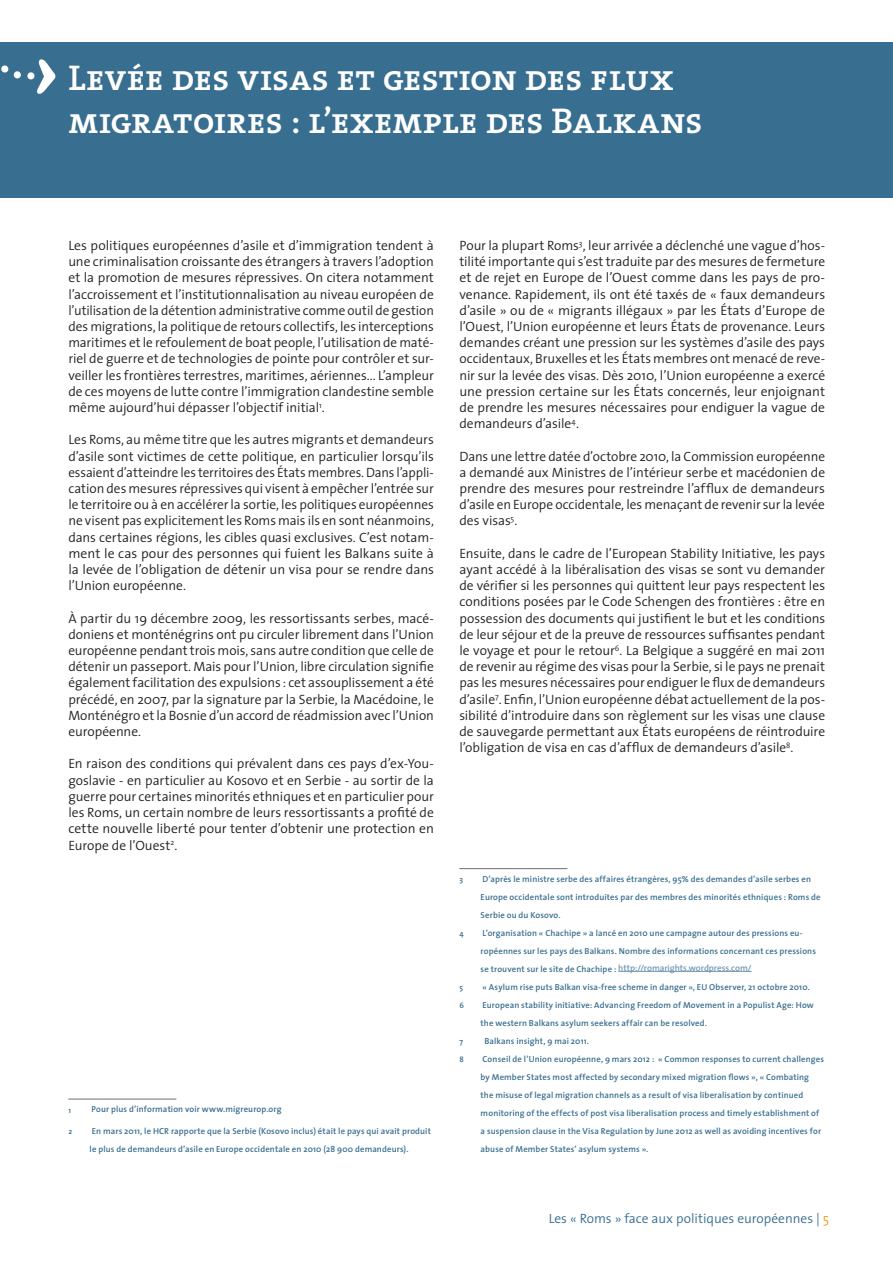
<style>
.page{position:relative;width:893px;height:1263px;background:#fff}
.page>*{position:absolute;margin:0;border:0;box-sizing:border-box;transform-origin:0 0}
.t1{font:36px/43.2px "The Serif Semi Bold Caps";letter-spacing:-.01em;color:#fff}
.t2{font:300 13.5px/16.2px "The Sans";letter-spacing:-.005em;color:#231f20;text-align:justify}
.t3{font:300 13.5px "The Sans";color:#386e8f}
.t4{font:600 9px "The Sans";letter-spacing:-.005em;color:#7396b2}
.t5{font:600 8.7px/18px "The Sans";letter-spacing:.015em;color:#386e8f}
.t6{font:600 7.8px "The Sans";color:#386e8f}
.s1{color:#f7971d}
</style>
<div class="page">
<hr style="left:68px;top:1099px;width:108px;height:1px;background:#6c6d70">
<hr style="left:459px;top:868px;width:108px;height:1px;background:#6c6d70">
<hr style="left:618px;top:971px;width:134px;height:1px;background:#7396b2">
<div style="left:0;top:43px;width:893px;height:155px;background:#386e8f"></div>
<svg style="left:1px;top:65px;width:20px;height:14px"></svg>
<svg style="left:27px;top:59px;width:28px;height:35px"></svg>
<h1 class="t1" style="left:68px;top:55px;width:636px">Levée des visas et gestion des flux migratoires : l’exemple des Balkans</h1>
<p class="t2" style="left:68px;top:237px;width:367px">Les politiques européennes d’asile et d’immigration tendent à une criminalisation croissante des étrangers à travers l’adoption et la promotion de mesures répressives. On citera notamment l’accroissement et l’institutionnalisation au niveau européen de l’utilisation de la détention administrative comme outil de gestion des migrations, la politique de retours collectifs, les interceptions maritimes et le refoulement de boat people, l’utilisation de maté&shy;riel de guerre et de technologies de pointe pour contrôler et sur&shy;veiller les frontières terrestres, maritimes, aériennes... L’ampleur de ces moyens de lutte contre l’immigration clandestine semble même aujourd’hui dépasser l’objectif initial<sup>1</sup>.</p>
<p class="t2" style="left:68px;top:431px;width:367px">Les Roms, au même titre que les autres migrants et demandeurs d’asile sont victimes de cette politique, en particulier lorsqu’ils essaient d’atteindre les territoires des États membres. Dans l’appli&shy;cation des mesures répressives qui visent à empêcher l’entrée sur le territoire ou à en accélérer la sortie, les politiques européennes ne visent pas explicitement les Roms mais ils en sont néanmoins, dans certaines régions, les cibles quasi exclusives. C’est notam&shy;ment le cas pour des personnes qui fuient les Balkans suite à la levée de l’obligation de détenir un visa pour se rendre dans l’Union européenne.</p>
<p class="t2" style="left:68px;top:610px;width:367px">À partir du 19 décembre 2009, les ressortissants serbes, macé&shy;doniens et monténégrins ont pu circuler librement dans l’Union européenne pendant trois mois, sans autre condition que celle de détenir un passeport. Mais pour l’Union, libre circulation signifie également facilitation des expulsions : cet assouplissement a été précédé, en 2007, par la signature par la Serbie, la Macédoine, le Monténégro et la Bosnie d’un accord de réadmission avec l’Union européenne.</p>
<p class="t2" style="left:68px;top:755px;width:367px">En raison des conditions qui prévalent dans ces pays d’ex-You&shy;goslavie - en particulier au Kosovo et en Serbie - au sortir de la guerre pour certaines minorités ethniques et en particulier pour les Roms, un certain nombre de leurs ressortissants a profité de cette nouvelle liberté pour tenter d’obtenir une protection en Europe de l’Ouest<sup>2</sup>.</p>
<p class="t6" style="left:68px;top:1103px;width:4px">1</p>
<p class="t5" style="left:91px;top:1100px;width:192px">Pour plus d’information voir www.migreurop.org</p>
<p class="t6" style="left:68px;top:1125px;width:5px">2</p>
<p class="t5" style="left:90px;top:1121px;width:343px">En mars 2011, le HCR rapporte que la Serbie (Kosovo inclus) était le pays qui avait produit le plus de demandeurs d’asile en Europe occidentale en 2010 (28 900 demandeurs).</p>
<p class="t2" style="left:459px;top:237px;width:367px">Pour la plupart Roms<sup>3</sup>, leur arrivée a déclenché une vague d’hos&shy;tilité importante qui s’est traduite par des mesures de fermeture et de rejet en Europe de l’Ouest comme dans les pays de pro&shy;venance. Rapidement, ils ont été taxés de « faux demandeurs d’asile » ou de « migrants illégaux » par les États d’Europe de l’Ouest, l’Union européenne et leurs États de provenance. Leurs demandes créant une pression sur les systèmes d’asile des pays occidentaux, Bruxelles et les États membres ont menacé de reve&shy;nir sur la levée des visas. Dès 2010, l’Union européenne a exercé une pression certaine sur les États concernés, leur enjoignant de prendre les mesures nécessaires pour endiguer la vague de demandeurs d’asile<sup>4</sup>.</p>
<p class="t2" style="left:459px;top:448px;width:367px">Dans une lettre datée d’octobre 2010, la Commission européenne a demandé aux Ministres de l’intérieur serbe et macédonien de prendre des mesures pour restreindre l’afflux de demandeurs d’asile en Europe occidentale, les menaçant de revenir sur la levée des visas<sup>5</sup>.</p>
<p class="t2" style="left:459px;top:545px;width:367px">Ensuite, dans le cadre de l’European Stability Initiative, les pays ayant accédé à la libéralisation des visas se sont vu demander de vérifier si les personnes qui quittent leur pays respectent les conditions posées par le Code Schengen des frontières : être en possession des documents qui justifient le but et les conditions de leur séjour et de la preuve de ressources suffisantes pendant le voyage et pour le retour<sup>6</sup>. La Belgique a suggéré en mai 2011 de revenir au régime des visas pour la Serbie, si le pays ne prenait pas les mesures nécessaires pour endiguer le flux de demandeurs d’asile<sup>7</sup>. Enfin, l’Union européenne débat actuellement de la pos&shy;sibilité d’introduire dans son règlement sur les visas une clause de sauvegarde permettant aux États européens de réintroduire l’obligation de visa en cas d’afflux de demandeurs d’asile<sup>8</sup>.</p>
<p class="t6" style="left:459px;top:873px;width:5px">3</p>
<p class="t5" style="left:481px;top:869px;width:342px">D’après le ministre serbe des affaires étrangères, 95% des demandes d’asile serbes en<br>Europe occidentale sont introduites par des membres des minorités ethniques : Roms de<br>Serbie ou du Kosovo.</p>
<p class="t6" style="left:459px;top:927px;width:6px">4</p>
<p class="t5" style="left:481px;top:923px;width:337px">L’organisation « Chachipe » a lancé en 2010 une campagne autour des pressions eu&shy;ropéennes sur les pays des Balkans. Nombre des informations concernant ces pressions</p>
<p class="t4" style="left:481px;top:960px;width:272px"><sub>se</sub> <sub>trouvent</sub> <sub>sur</sub> <sub>le</sub> <sub>site</sub> <sub>de</sub> <sub>Chachipe</sub> <sub>:</sub> http://romarights.wordpress.com/</p>
<p class="t6" style="left:459px;top:981px;width:5px">5</p>
<p class="t5" style="left:483px;top:977px;width:329px">« Asylum rise puts Balkan visa-free scheme in danger », EU Observer, 21 octobre 2010.</p>
<p class="t6" style="left:459px;top:999px;width:6px">6</p>
<p class="t5" style="left:481px;top:995px;width:335px">European stability initiative: Advancing Freedom of Movement in a Populist Age: How the western Balkans asylum seekers affair can be resolved.</p>
<p class="t6" style="left:459px;top:1035px;width:5px">7</p>
<p class="t5" style="left:484px;top:1031px;width:106px">Balkans insight, 9 mai 2011.</p>
<p class="t6" style="left:459px;top:1053px;width:6px">8</p>
<p class="t5" style="left:481px;top:1049px;width:345px">Conseil de l’Union européenne, 9 mars 2012 : « Common responses to current challenges by Member States most affected by secondary mixed migration flows », « Combating the misuse of legal migration channels as a result of visa liberalisation by continued monitoring of the effects of post visa liberalisation process and timely establishment of a suspension clause in the Visa Regulation by June 2012 as well as avoiding incentives for abuse of Member States’ asylum systems ».</p>
<p class="t3" style="left:549px;top:1207px;width:282px">Les « Roms » face aux politiques européennes | <span class="s1">5</span></p>
</div>
